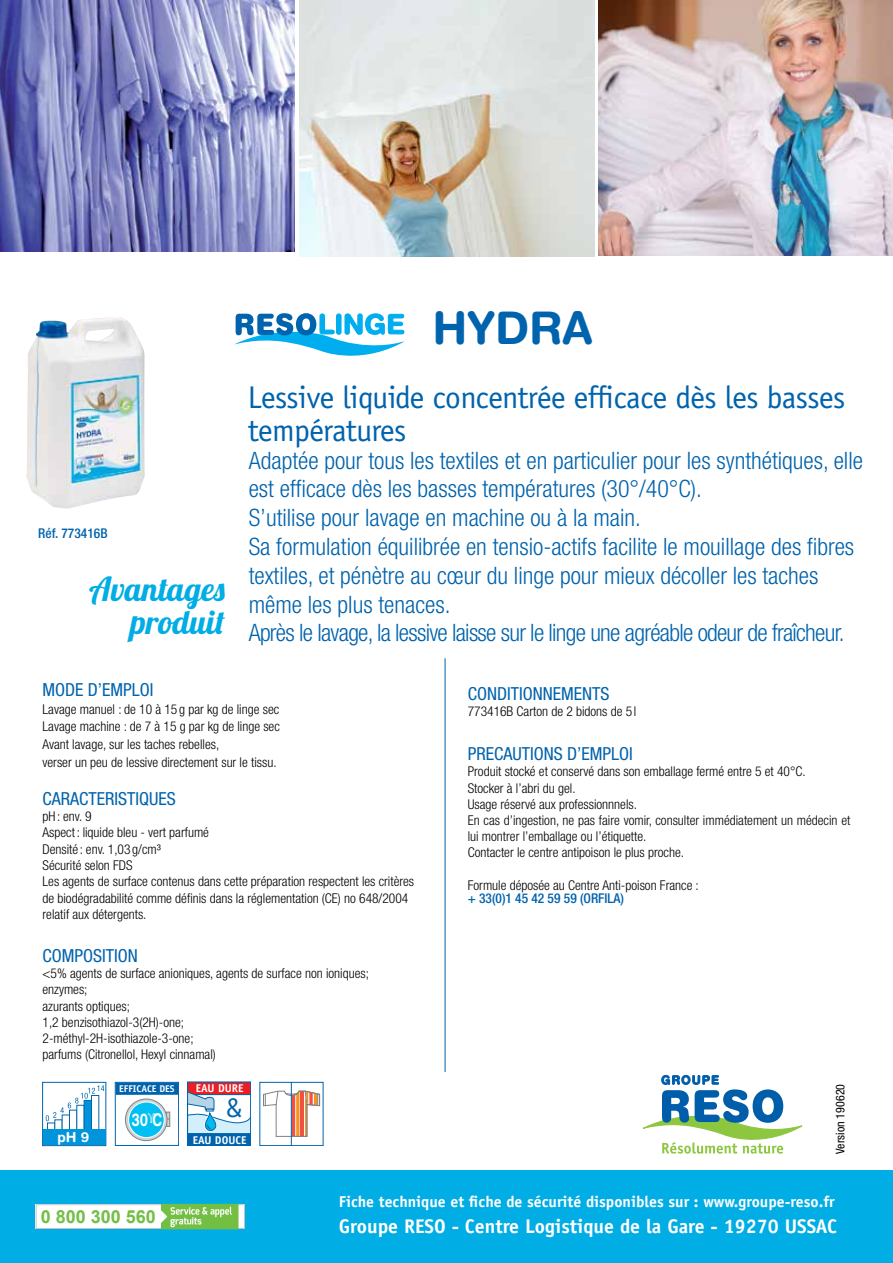
<style>
.page{position:relative;width:893px;height:1263px;background:#fff}
.page>*{position:absolute;margin:0;border:0;box-sizing:border-box;transform-origin:0 0}
.t1{font:700 45px "Helvetica Rounded";color:#0063ad}
.t2{font:33px/33px "Lobster 1.4";color:#00ade4;text-align:right}
.t3{font:31.5px/33px "Officina Sans";letter-spacing:-.02em;color:#0063ad}
.t4{font:27px "Officina Sans";color:#0063ad}
.t5{font:300 condensed 24px/28.8px "Helvetica Neue LT";color:#0063ad}
.t6{font:700 19.8px "Officina Sans";color:#fff}
.t7{font:condensed 18px "Helvetica Neue LT";color:#0063ad}
.t8{font:700 18px "Arial";color:#72bf44}
.t9{font:700 17.55px "Helvetica Rounded";color:#fff;scale:.78 1}
.t10{font:700 15.75px "Officina Sans";color:#fff}
.t11{font:700 13.8px "Helvetica Rounded";color:#fff}
.t12{font:300 condensed 13.5px/16.2px "Helvetica Neue LT";color:#000}
.t13{font:500 condensed 13.5px "Helvetica Neue";color:#0063ad}
.t14{font:condensed 12px "Helvetica Neue LT";color:#000}
.t15{font:700 11.25px "Officina Sans";color:#fff}
.t16{font:700 9.75px "Officina Sans";color:#fff}
</style>
<div class="page">
<div style="left:0;top:1170px;width:893px;height:93px;background:#00ade4"></div>
<svg style="left:643px;top:1075px;width:160px;height:78px"></svg>
<hr style="left:445px;top:658px;width:1px;height:414px;background:#0063ad">
<img style="left:300px;top:1px;width:295px;height:255px">
<img style="left:0;top:0;width:295px;height:251px">
<svg style="left:234px;top:313px;width:171px;height:43px"></svg>
<img style="left:598px;top:0;width:295px;height:255px">
<img style="left:26px;top:317px;width:119px;height:192px">
<div style="left:188px;top:1133px;width:63px;height:12px;background:#0063ad"></div>
<div style="left:188px;top:1082px;width:63px;height:12px;background:#ed1d24"></div>
<svg style="left:189px;top:1092px;width:60px;height:42px"></svg>
<div style="left:187px;top:1082px;width:64px;height:64px;border:1px solid #0063ad"></div>
<svg style="left:259px;top:1082px;width:64px;height:64px"></svg>
<svg style="left:36px;top:1204px;width:209px;height:25px;background:#d0e7c2"></svg>
<div style="left:42px;top:1082px;width:64px;height:64px;background:#fff;border:1px solid #0063ad"></div>
<div style="left:47px;top:1123px;width:8px;height:15px;background:#fff;border:1px solid #0066ae"></div>
<div style="left:69px;top:1110px;width:8px;height:30px;background:#fff;border:1px solid #0066ae"></div>
<div style="left:84px;top:1100px;width:8px;height:40px;background:#0095da;border:1px solid #0066ae"></div>
<div style="left:91px;top:1095px;width:8px;height:45px;background:#fff;border:1px solid #0066ae"></div>
<div style="left:43px;top:1129px;width:62px;height:16px;background:#0095da"></div>
<svg style="left:46px;top:1085px;width:58px;height:36px"></svg>
<svg style="left:115px;top:1082px;width:64px;height:63px"></svg>
<p class="t13" style="left:38px;top:525px;width:71px">Réf. 773416B</p>
<h2 class="t2" style="left:89px;top:572px;width:137px">Avantages produit</h2>
<h1 class="t1" style="left:432px;top:300px;width:162px">HYDRA</h1>
<h3 class="t3" style="left:248px;top:381px;width:599px">Lessive liquide concentrée efficace dès les basses températures</h3>
<p class="t5" style="left:249px;top:446px;width:616px">Adaptée pour tous les textiles et en particulier pour les synthétiques, elle est efficace dès les basses températures (30°/40°C).<br>S’utilise pour lavage en machine ou à la main.<br>Sa formulation équilibrée en tensio-actifs facilite le mouillage des fibres textiles, et pénètre au cœur du linge pour mieux décoller les taches même les plus tenaces.<br>Après le lavage, la lessive laisse sur le linge une agréable odeur de fraîcheur.</p>
<h3 class="t7" style="left:43px;top:679px;width:113px">MODE D’EMPLOI</h3>
<p class="t12" style="left:43px;top:700px;width:239px;line-height:17.7px">Lavage manuel : de 10 à 15 g par kg de linge sec Lavage machine : de 7 à 15 g par kg de linge sec Avant lavage, sur les taches rebelles,<br>verser un peu de lessive directement sur le tissu.</p>
<h3 class="t7" style="left:43px;top:788px;width:135px">CARACTERISTIQUES</h3>
<p class="t12" style="left:43px;top:808px;width:373px">pH: env. 9<br>Aspect : liquide bleu - vert parfumé<br>Densité : env. 1,03 g/cm³<br>Sécurité selon FDS<br>Les agents de surface contenus dans cette préparation respectent les critères de biodégradabilité comme définis dans la réglementation (CE) no 648/2004 relatif aux détergents.</p>
<h3 class="t7" style="left:43px;top:945px;width:97px">COMPOSITION</h3>
<p class="t12" style="left:43px;top:965px;width:328px">&lt;5% agents de surface anioniques, agents de surface non ioniques; enzymes;<br>azurants optiques;<br>1,2 benzisothiazol-3(2H)-one;<br>2-méthyl-2H-isothiazole-3-one;<br>parfums (Citronellol, Hexyl cinnamal)</p>
<p class="t11" style="left:58px;top:1128px;width:33px">pH 9</p>
<p class="t16" style="left:119px;top:1083px;width:57px">EFFICACE DES</p>
<p class="t9" style="left:132px;top:1109px;width:41px">30C</p>
<p class="t15" style="left:196px;top:1081px;width:49px">EAU DURE</p>
<h3 class="t4" style="left:226px;top:1092px;width:18px">&amp;</h3>
<p class="t15" style="left:193px;top:1133px;width:55px">EAU DOUCE</p>
<h3 class="t7" style="left:468px;top:683px;width:143px">CONDITIONNEMENTS</h3>
<p class="t12" style="left:468px;top:703px;width:170px">773416B Carton de 2 bidons de 5 l</p>
<h3 class="t7" style="left:468px;top:743px;width:167px">PRECAUTIONS D’EMPLOI</h3>
<p class="t12" style="left:468px;top:763px;width:384px">Produit stocké et conservé dans son emballage fermé entre 5 et 40°C.<br>Stocker à l’abri du gel.<br>Usage réservé aux professionnnels.<br>En cas d’ingestion, ne pas faire vomir, consulter immédiatement un médecin et lui montrer l’emballage ou l’étiquette.<br>Contacter le centre antipoison le plus proche.</p>
<p class="t12" style="left:468px;top:877px;width:233px">Formule déposée au Centre Anti-poison France :</p>
<p class="t13" style="left:468px;top:890px;width:158px">+ 33(0)1 45 42 59 59 (ORFILA)</p>
<p class="t14" style="left:833px;top:1154px;width:71px;rotate:-90deg">Version 190620</p>
<h3 class="t8" style="left:41px;top:1205px;width:117px">0 800 300 560</h3>
<p class="t10" style="left:339px;top:1192px;width:497px">Fiche technique et fiche de sécurité disponibles sur : www.groupe-reso.fr</p>
<h3 class="t6" style="left:339px;top:1214px;width:500px">Groupe RESO - Centre Logistique de la Gare - 19270 USSAC</h3>
</div>
